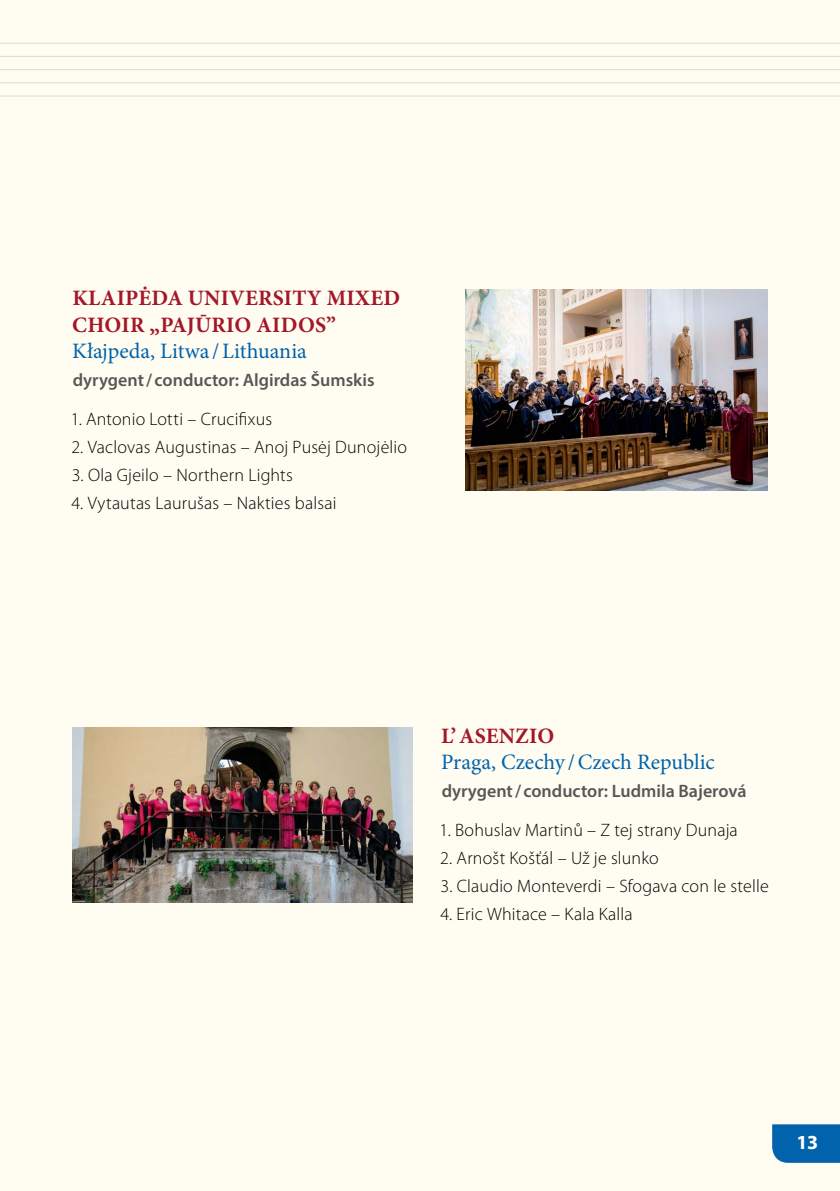
<style>
.page{position:relative;width:840px;height:1191px;background:#fff}
.page>*{position:absolute;margin:0;border:0;box-sizing:border-box;transform-origin:0 0}
.t1{font:700 22px/26.4px "Minion Pro";letter-spacing:.01em;color:#a5162a}
.t2{font:22px "Minion Pro";color:#0063ac}
.t3{font:700 20px "Myriad Pro";color:#fff}
.t4{font:300 18px "Myriad Pro";letter-spacing:.01em;color:#000}
.t5{font:600 18px "Myriad Pro";color:#575756}
</style>
<div class="page">
<div style="left:0;top:0;width:839px;height:1191px;background:#fffdf1"></div>
<div style="left:772px;top:1124px;width:67px;height:38px;background:#0063ac"></div>
<hr style="left:0;top:96px;width:839px;height:1px;background:#dadada">
<hr style="left:0;top:82px;width:839px;height:1px;background:#dadada">
<hr style="left:0;top:69px;width:839px;height:1px;background:#dadada">
<hr style="left:0;top:56px;width:839px;height:1px;background:#dadada">
<hr style="left:0;top:43px;width:839px;height:1px;background:#dadada">
<img style="left:465px;top:289px;width:302px;height:202px">
<img style="left:72px;top:728px;width:340px;height:174px">
<p class="t1" style="left:72px;top:285px;width:172px">KLAIPĖDA UNIVERS</p>
<p class="t1" style="left:72px;top:285px;width:329px;text-indent:211px">ITY MIXED<br>CHOIR „PAJŪRIO AIDOS”</p>
<p class="t2" style="left:72px;top:336px;width:236px">Kłajpeda, Litwa / Lithuania</p>
<p class="t5" style="left:73px;top:368px;width:303px">dyrygent/ conductor: Algirdas Šumskis</p>
<p class="t4" style="left:71px;top:408px;width:203px">1. Antonio Lotti – Crucifixus</p>
<p class="t4" style="left:71px;top:436px;width:337px">2. Vaclovas Augustinas – Anoj Pusėj Dunojėlio</p>
<p class="t4" style="left:72px;top:464px;width:223px">3. Ola Gjeilo – Northern Lights</p>
<p class="t4" style="left:71px;top:492px;width:266px">4. Vytautas Laurušas – Nakties balsai</p>
<p class="t1" style="left:441px;top:722px;width:28px">L’ ASEN</p>
<p class="t1" style="left:515px;top:722px;width:37px">ZIO</p>
<p class="t2" style="left:441px;top:747px;width:275px">Praga, Czechy/Czech Republic</p>
<p class="t5" style="left:441px;top:779px;width:306px">dyrygent/ conductor: Ludmila Bajerová</p>
<p class="t4" style="left:439px;top:819px;width:299px">1. Bohuslav Martinů – Z tej strany Dunaja</p>
<p class="t4" style="left:440px;top:847px;width:220px">2. Arnošt Košťál – Už je slunko</p>
<p class="t4" style="left:440px;top:875px;width:329px">3. Claudio Monteverdi – Sfogava con le stelle</p>
<p class="t4" style="left:440px;top:903px;width:194px">4. Eric Whitace – Kala Kalla</p>
<p class="t3" style="left:795px;top:1129px;width:23px">13</p>
</div>
